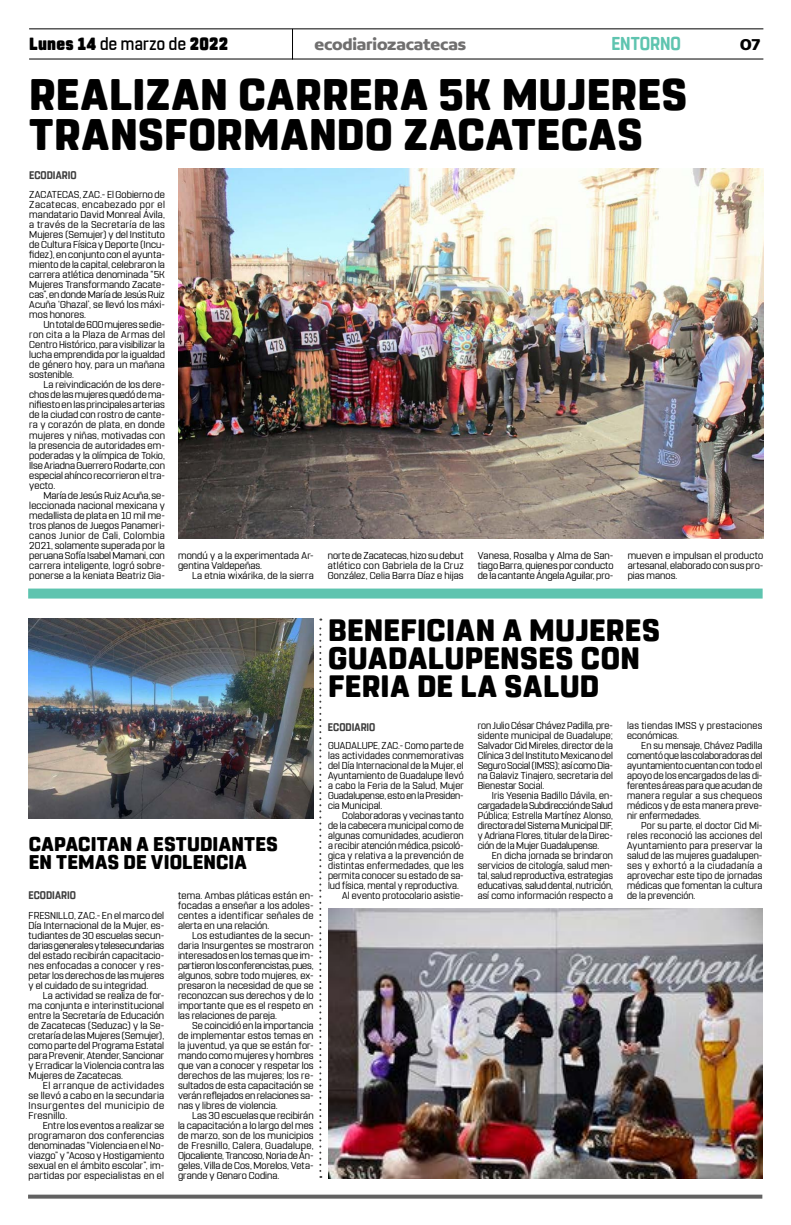
<style>
.page{position:relative;width:791px;height:1225px;background:#fff}
.page>*{position:absolute;margin:0;border:0;box-sizing:border-box;transform-origin:0 0}
.t1{font:800 44px/40px "Rohn Rounded";letter-spacing:.015em;color:#000}
.t2{font:800 30.8px/28px "Rohn Rounded";letter-spacing:.015em;color:#000}
.t3{font:800 19.8px/18px "Rohn Rounded";letter-spacing:.01em;color:#000}
.t4{font:700 18.6px "Rohn Rounded";letter-spacing:-.005em;color:#5ec4af;scale:.91 1}
.t5{font:900 17.6px "Rohn Rounded";letter-spacing:.02em;color:#000;scale:.91 1}
.t6{font:700 16.9px "Concord";letter-spacing:-.01em;color:#706f6f}
.t7{font:700 16.9px "Concord";color:#000}
.t8{font:700 11px "Rohn Rounded";letter-spacing:.005em;color:#3d3d3d;scale:.91 1}
.t9{font:10px/10px "Rohn Rounded";letter-spacing:.005em;color:#000;text-align:justify}
.t10{font:10px/10px "Rohn Rounded";letter-spacing:.025em;color:#000}
.s1{font-weight:500}
</style>
<div class="page">
<svg style="left:28px;top:1194px;width:734px;height:4px;background:#7a7a7a"></svg>
<hr style="left:29px;top:28px;width:734px;height:1px;background:#000">
<hr style="left:29px;top:59px;width:734px;height:1px;background:#000">
<hr style="left:292px;top:29px;width:1px;height:31px;background:#000">
<div style="left:28px;top:588px;width:735px;height:10px;background:#5ec4af"></div>
<svg style="left:319px;top:618px;width:2px;height:560px"></svg>
<img style="left:328px;top:908px;width:434px;height:270px">
<img style="left:28px;top:618px;width:285px;height:200px">
<img style="left:178px;top:168px;width:585px;height:370px">
<h3 class="t5" style="left:29px;top:33px;width:220px">Lunes 14 <span class="s1">de marzo de</span> 2022</h3>
<h3 class="t6" style="left:314px;top:34px;width:153px">ecodiariozacatecas</h3>
<h3 class="t4" style="left:611px;top:32px;width:78px">ENTORNO</h3>
<h3 class="t7" style="left:740px;top:34px;width:22px">07</h3>
<h1 class="t1" style="left:29px;top:75px;width:660px">REALIZAN CARRERA 5K MUJERES<br>TRANSFORMANDO ZACATECAS</h1>
<p class="t8" style="left:29px;top:169px;width:54px">ECODIARIO</p>
<p class="t9" style="left:29px;top:190px;width:137px">ZACATECAS, ZAC.- El Gobierno de Zacatecas, encabezado por el mandatario David Monreal Ávila, a través de la Secretaría de las Mujeres (Semujer) y del Instituto de Cultura Física y Deporte (Incu&shy;fidez), en conjunto con el ayunta&shy;miento de la capital, celebraron la carrera atlética denominada “5K Mujeres Transformando Zacate&shy;cas”, en donde María de Jesús Ruiz Acuña ‘Ghazal’, se llevó los máxi&shy;mos honores.</p>
<p class="t9" style="left:29px;top:320px;width:137px;text-indent:14px">Un total de 600 mujeres se die&shy;ron cita a la Plaza de Armas del Centro Histórico, para visibilizar la lucha emprendida por la igualdad de género hoy, para un mañana sostenible.</p>
<p class="t9" style="left:29px;top:380px;width:137px;text-indent:14px">La reivindicación de los dere&shy;chos de las mujeres quedó de ma&shy;nifiesto en las principales arterias de la ciudad con rostro de cante&shy;ra y corazón de plata, en donde mujeres y niñas, motivadas con la presencia de autoridades em&shy;poderadas y la olímpica de Tokio, Ilse Ariadna Guerrero Rodarte, con especial ahínco recorrieron el tra&shy;yecto.</p>
<p class="t9" style="left:29px;top:490px;width:137px;text-indent:14px">María de Jesús Ruiz Acuña, se&shy;leccionada nacional mexicana y medallista de plata en 10 mil me&shy;tros planos de Juegos Panameri&shy;canos Junior de Cali, Colombia 2021, solamente superada por la peruana Sofía Isabel Mamani, con carrera inteligente, logró sobre&shy;ponerse a la keniata Beatriz Gia-</p>
<p class="t9" style="left:178px;top:550px;width:137px">mondú y a la experimentada Ar&shy;gentina Valdepeñas.</p>
<p class="t9" style="left:192px;top:570px;width:123px">La etnia wixárika, de la sierra</p>
<p class="t9" style="left:328px;top:550px;width:137px">norte de Zacatecas, hizo su debut atlético con Gabriela de la Cruz González, Celia Barra Díaz e hijas</p>
<p class="t9" style="left:478px;top:550px;width:137px">Vanesa, Rosalba y Alma de San&shy;tiago Barra, quienes por conducto de la cantante Ángela Aguilar, pro-</p>
<p class="t9" style="left:628px;top:550px;width:137px">mueven e impulsan el producto artesanal, elaborado con sus pro&shy;pias manos.</p>
<h3 class="t3" style="left:29px;top:835px;width:251px">CAPACITAN A ESTUDIANTES<br>EN TEMAS DE VIOLENCIA</h3>
<p class="t8" style="left:28px;top:889px;width:54px">ECODIARIO</p>
<p class="t9" style="left:29px;top:910px;width:137px">FRESNILLO, ZAC.- En el marco del Día Internacional de la Mujer, es&shy;tudiantes de 30 escuelas secun&shy;darias generales y telesecundarias del estado recibirán capacitacio&shy;nes enfocadas a conocer y res&shy;petar los derechos de las mujeres y el cuidado de su integridad.</p>
<p class="t9" style="left:29px;top:990px;width:137px;text-indent:14px">La actividad se realiza de for&shy;ma conjunta e interinstitucional entre la Secretaría de Educación de Zacatecas (Seduzac) y la Se&shy;cretaría de las Mujeres (Semujer), como parte del Programa Estatal para Prevenir, Atender, Sancionar y Erradicar la Violencia contra las Mujeres de Zacatecas.</p>
<p class="t9" style="left:29px;top:1080px;width:137px;text-indent:14px">El arranque de actividades se llevó a cabo en la secundaria Insurgentes del municipio de Fresnillo.</p>
<p class="t9" style="left:29px;top:1120px;width:137px;text-indent:14px">Entre los eventos a realizar se programaron dos conferencias denominadas “Violencia en el No&shy;viazgo” y “Acoso y Hostigamiento sexual en el ámbito escolar”, im&shy;partidas por especialistas en el</p>
<p class="t9" style="left:178px;top:890px;width:137px">tema. Ambas pláticas están en&shy;focadas a enseñar a los adoles&shy;centes a identificar señales de alerta en una relación.</p>
<p class="t9" style="left:178px;top:930px;width:137px;text-indent:14px">Los estudiantes de la secun&shy;daria Insurgentes se mostraron interesados en los temas que im&shy;partieron los conferencistas, pues, algunos, sobre todo mujeres, ex&shy;presaron la necesidad de que se reconozcan sus derechos y de lo importante que es el respeto en las relaciones de pareja.</p>
<p class="t9" style="left:178px;top:1020px;width:137px;text-indent:14px">Se coincidió en la importancia de implementar estos temas en la juventud, ya que se están for&shy;mando como mujeres y hombres que van a conocer y respetar los derechos de las mujeres; los re&shy;sultados de esta capacitación se verán reflejados en relaciones sa&shy;nas y libres de violencia.</p>
<p class="t9" style="left:178px;top:1110px;width:137px;text-indent:14px">Las 30 escuelas que recibirán la capacitación a lo largo del mes de marzo, son de los municipios de Fresnillo, Calera, Guadalupe, Ojocaliente, Trancoso, Noria de Án&shy;geles, Villa de Cos, Morelos, Veta&shy;grande y Genaro Codina.</p>
<h2 class="t2" style="left:328px;top:616px;width:333px">BENEFICIAN A MUJERES<br>GUADALUPENSES CON<br>FERIA DE LA SALUD</h2>
<p class="t8" style="left:328px;top:721px;width:54px">ECODIARIO</p>
<p class="t9" style="left:328px;top:740px;width:137px">GUADALUPE, ZAC.- Como parte de las actividades conmemorativas del Día Internacional de la Mujer, el Ayuntamiento de Guadalupe llevó a cabo la Feria de la Salud, Mujer Guadalupense, esto en la Presiden&shy;cia Municipal.</p>
<p class="t9" style="left:342px;top:810px;width:123px">Colaboradoras y vecinas tanto</p>
<p class="t9" style="left:328px;top:820px;width:137px">de la cabecera municipal como de</p>
<p class="t9" style="left:328px;top:830px;width:137px">algunas comunidades, acudieron</p>
<p class="t9" style="left:328px;top:840px;width:137px">a recibir atención médica, psicoló-</p>
<p class="t9" style="left:328px;top:850px;width:137px">gica y relativa a la prevención de</p>
<p class="t10" style="left:328px;top:860px;width:137px">distintas enfermedades, que les</p>
<p class="t9" style="left:328px;top:870px;width:137px">permita conocer su estado de sa-</p>
<p class="t9" style="left:328px;top:880px;width:132px">lud física, mental y reproductiva.</p>
<p class="t9" style="left:342px;top:890px;width:123px">Al evento protocolario asistie-</p>
<p class="t9" style="left:478px;top:720px;width:137px">ron Julio César Chávez Padilla, pre&shy;sidente municipal de Guadalupe; Salvador Cid Mireles, director de la Clínica 3 del Instituto Mexicano del Seguro Social (IMSS); así como Dia&shy;na Galaviz Tinajero, secretaria del Bienestar Social.</p>
<p class="t9" style="left:478px;top:790px;width:137px;text-indent:14px">Iris Yesenia Badillo Dávila, en&shy;cargada de la Subdirección de Salud Pública; Estrella Martínez Alonso, directora del Sistema Municipal DIF, y Adriana Flores, titular de la Direc&shy;ción de la Mujer Guadalupense.</p>
<p class="t9" style="left:478px;top:850px;width:137px;text-indent:14px">En dicha jornada se brindaron servicios de citología, salud men&shy;tal, salud reproductiva, estrategias educativas, salud dental, nutrición, así como información respecto a</p>
<p class="t10" style="left:627px;top:720px;width:137px">las tiendas IMSS y prestaciones económicas.</p>
<p class="t9" style="left:627px;top:740px;width:137px;text-indent:14px">En su mensaje, Chávez Padilla comentó que las colaboradoras del ayuntamiento cuentan con todo el apoyo de los encargados de las di&shy;ferentes áreas para que acudan de manera regular a sus chequeos médicos y de esta manera preve&shy;nir enfermedades.</p>
<p class="t9" style="left:627px;top:820px;width:137px;text-indent:14px">Por su parte, el doctor Cid Mi&shy;reles reconoció las acciones del Ayuntamiento para preservar la salud de las mujeres guadalupen&shy;ses y exhortó a la ciudadanía a aprovechar este tipo de jornadas médicas que fomentan la cultura de la prevención.</p>
</div>
